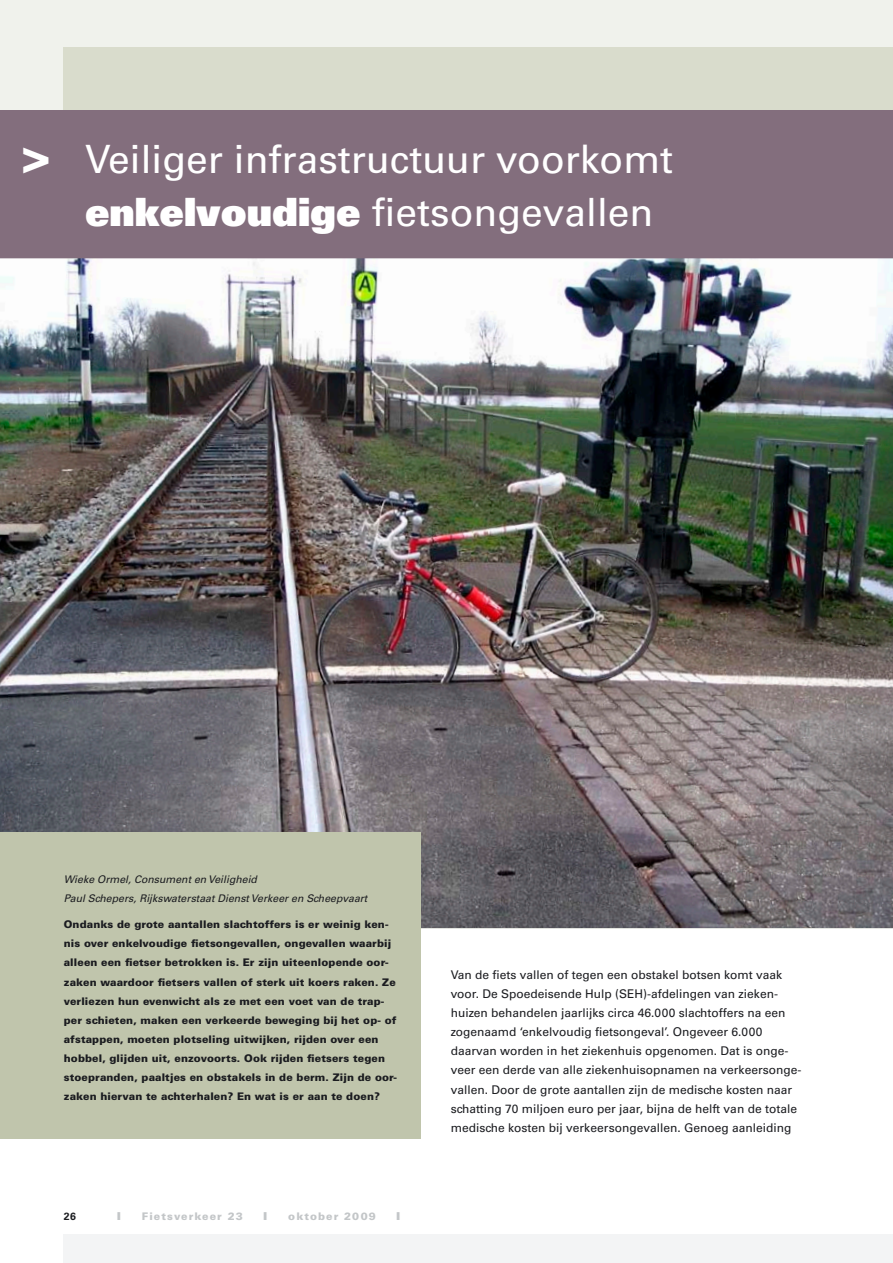
<style>
.page{position:relative;width:893px;height:1263px;background:#fff}
.page>*{position:absolute;margin:0;border:0;box-sizing:border-box;transform-origin:0 0}
.t1{font:39px/52.5px "Univers LT";color:#fff}
.t2{font:12px/19.2px "Univers LT";color:#1b1c20}
.t3{font:900 10.8px "Univers LT";color:#c3c6c8;scale:1.2 1}
.t4{font:900 10.5px/19.2px "Univers LT";letter-spacing:.01em;color:#1b1c20}
.t5{font:italic 10.5px/19.2px "Univers LT";color:#1b1c20}
.t6{font:900 10.5px "Univers LT";letter-spacing:.1em;color:#c3c6c8}
.t7{font:700 10.5px "Univers LT";color:#1b1c20}
.s1{font-family:"Univers";font-weight:900;font-size:49.5px}
.s2{font-family:"Univers";font-weight:900}
</style>
<div class="page">
<div style="left:0;top:0;width:893px;height:928px;background:#f0f2ec"></div>
<div style="left:64px;top:48px;width:829px;height:306px;background:#d9dccc"></div>
<div style="left:0;top:111px;width:893px;height:306px;background:#836e7d"></div>
<div style="left:64px;top:1234px;width:829px;height:29px;background:#f3f4f5"></div>
<img style="left:0;top:258px;width:893px;height:670px">
<div style="left:0;top:832px;width:421px;height:306px;background:#c0c5ac"></div>
<h1 class="t1" style="left:85px;top:133px;width:590px;text-indent:-64px"><span class="s1">&gt;</span> Veiliger infrastructuur voorkomt <span class="s2">enkelvoudige</span> fietsongevallen</h1>
<p class="t5" style="left:64px;top:870px;width:305px">Wieke Ormel, Consument en Veiligheid<br>Paul Schepers, Rijkswaterstaat Dienst Verkeer en Scheepvaart</p>
<p class="t4" style="left:64px;top:915px;width:335px">Ondanks de grote aantallen slachtoffers is er weinig ken&shy;nis over enkelvoudige fietsongevallen, ongevallen waarbij alleen een fietser betrokken is. Er zijn uiteenlopende oor&shy;zaken waardoor fietsers vallen of sterk uit koers raken. Ze verliezen hun evenwicht als ze met een voet van de trap&shy;per schieten, maken een verkeerde beweging bij het op- of afstappen, moeten plotseling uitwijken, rijden over een hobbel, glijden uit, enzovoorts. Ook rijden fietsers tegen stoepranden, paaltjes en obstakels in de berm. Zijn de oor&shy;zaken hiervan te achterhalen? En wat is er aan te doen?</p>
<p class="t7" style="left:64px;top:1210px;width:14px">26</p>
<p class="t3" style="left:117px;top:1209px;width:5px">I</p>
<p class="t6" style="left:142px;top:1209px;width:102px">Fietsverkeer 23</p>
<p class="t3" style="left:263px;top:1209px;width:5px">I</p>
<p class="t6" style="left:288px;top:1209px;width:89px">oktober 2009</p>
<p class="t3" style="left:396px;top:1209px;width:5px">I</p>
<p class="t2" style="left:451px;top:965px;width:352px">Van de fiets vallen of tegen een obstakel botsen komt vaak voor. De Spoedeisende Hulp (SEH)-afdelingen van zieken&shy;huizen behandelen jaarlijks circa 46.000 slachtoffers na een zogenaamd ‘enkelvoudig fietsongeval’. Ongeveer 6.000 daarvan worden in het ziekenhuis opgenomen. Dat is onge&shy;veer een derde van alle ziekenhuisopnamen na verkeersonge&shy;vallen. Door de grote aantallen zijn de medische kosten naar schatting 70 miljoen euro per jaar, bijna de helft van de totale medische kosten bij verkeersongevallen. Genoeg aanleiding</p>
</div>
